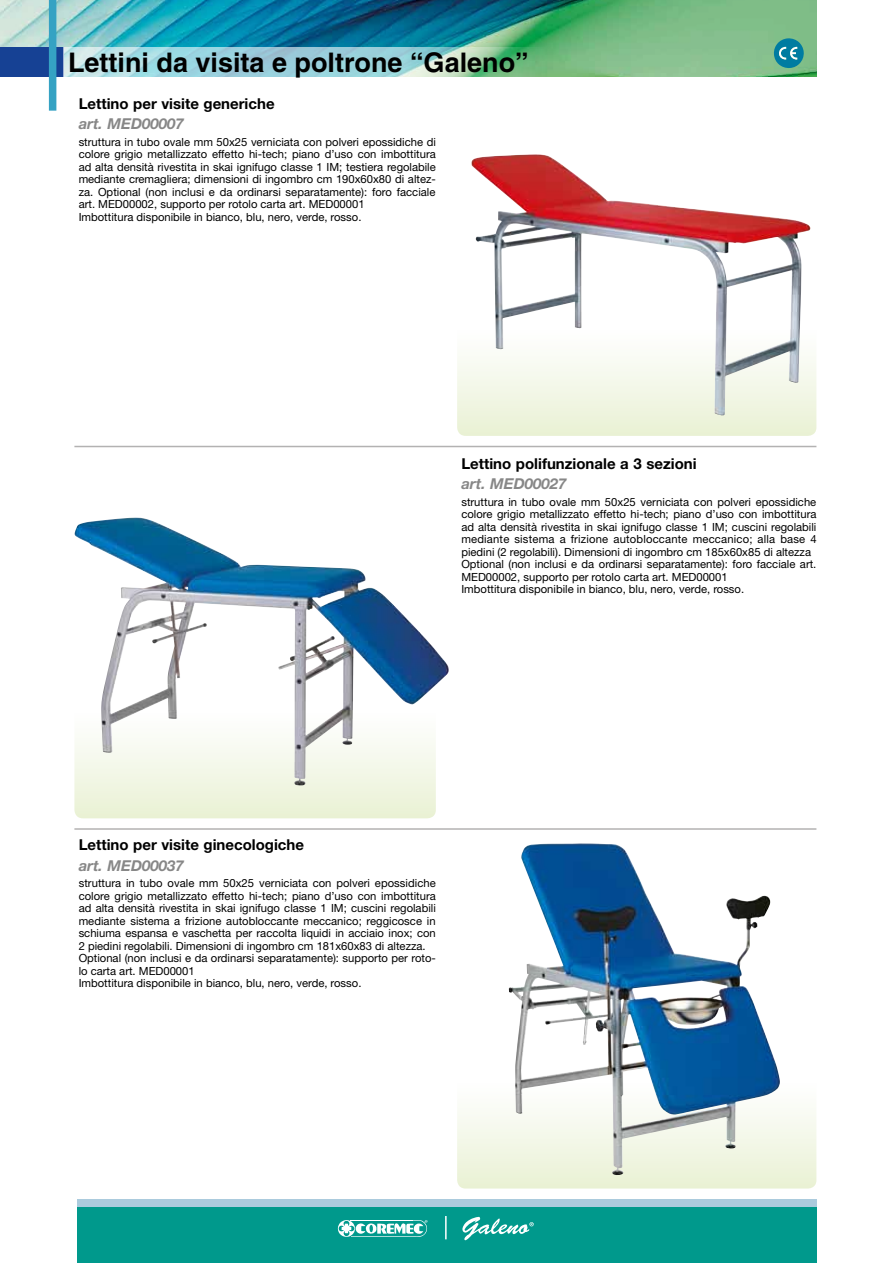
<style>
.page{position:relative;width:893px;height:1263px;background:#fff}
.page>*{position:absolute;margin:0;border:0;box-sizing:border-box;transform-origin:0 0}
.t1{font:700 27px "Helvetica";color:#000}
.t2{font:700 15px "Helvetica Neue LT Std";color:#000}
.t3{font:italic 700 15px "Helvetica Neue LT Std";color:#878787}
.t4{font:11.25px/12.5px "Helvetica Neue LT Std";color:#000}
</style>
<div class="page">
<img style="left:0;top:0;width:816px;height:77px">
<div style="left:0;top:47px;width:64px;height:29px;background:#164194"></div>
<div style="left:77px;top:1206px;width:739px;height:57px;background:#00998c"></div>
<div style="left:77px;top:1199px;width:739px;height:7px;background:#abcbdd"></div>
<svg style="left:462px;top:1217px;width:72px;height:23px"></svg>
<svg style="left:337px;top:1220px;width:91px;height:17px"></svg>
<hr style="left:351px;top:1220px;width:62px;height:1px;background:#fff">
<hr style="left:445px;top:1216px;width:2px;height:23px;background:#fff">
<div style="left:49px;top:0;width:7px;height:111px;background:#35a2c3"></div>
<svg style="left:774px;top:38px;width:30px;height:30px"></svg>
<svg style="left:64px;top:47px;width:510px;height:29px;background:#9ad0c9"></svg>
<svg style="left:457px;top:1110px;width:359px;height:78px;background:#eff4df"></svg>
<svg style="left:74px;top:740px;width:362px;height:78px;background:#edf3dc"></svg>
<hr style="left:74px;top:828px;width:742px;height:2px;background:#b3b2b2">
<svg style="left:457px;top:357px;width:359px;height:79px;background:#ecf3da"></svg>
<hr style="left:74px;top:446px;width:742px;height:1px;background:#b3b2b2">
<img style="left:471px;top:154px;width:339px;height:261px">
<img style="left:75px;top:519px;width:336px;height:266px">
<img style="left:509px;top:843px;width:271px;height:332px">
<h1 class="t1" style="left:68px;top:46px;width:462px">Lettini da visita e poltrone “Galeno”</h1>
<h2 class="t2" style="left:79px;top:94px;width:197px">Lettino per visite generiche</h2>
<h2 class="t3" style="left:79px;top:115px;width:107px">art. MED00007</h2>
<p class="t4" style="left:79px;top:136px;width:359px">struttura in tubo ovale mm 50x25 verniciata con polveri epossidiche di colore grigio metallizzato effetto hi-tech; piano d’uso con imbottitura ad alta densità rivestita in skai ignifugo classe 1 IM; testiera regolabile mediante cremagliera; dimensioni di ingombro cm 190x60x80 di altez&shy;za. Optional (non inclusi e da ordinarsi separatamente): foro facciale art. MED00002, supporto per rotolo carta art. MED00001<br>Imbottitura disponibile in bianco, blu, nero, verde, rosso.</p>
<h2 class="t2" style="left:461px;top:454px;width:237px">Lettino polifunzionale a 3 sezioni</h2>
<h2 class="t3" style="left:461px;top:475px;width:107px">art. MED00027</h2>
<p class="t4" style="left:461px;top:496px;width:357px">struttura in tubo ovale mm 50x25 verniciata con polveri epossidiche colore grigio metallizzato effetto hi-tech; piano d’uso con imbottitura ad alta densità rivestita in skai ignifugo classe 1 IM; cuscini regolabili mediante sistema a frizione autobloccante meccanico; alla base 4 piedini (2 regolabili). Dimensioni di ingombro cm 185x60x85 di altezza Optional (non inclusi e da ordinarsi separatamente): foro facciale art.<br>MED00002, supporto per rotolo carta art. MED00001<br>Imbottitura disponibile in bianco, blu, nero, verde, rosso.</p>
<h2 class="t2" style="left:79px;top:835px;width:227px">Lettino per visite ginecologiche</h2>
<h2 class="t3" style="left:79px;top:856px;width:107px">art. MED00037</h2>
<p class="t4" style="left:79px;top:877px;width:359px">struttura in tubo ovale mm 50x25 verniciata con polveri epossidiche colore grigio metallizzato effetto hi-tech; piano d’uso con imbottitura ad alta densità rivestita in skai ignifugo classe 1 IM; cuscini regolabili mediante sistema a frizione autobloccante meccanico; reggicosce in schiuma espansa e vaschetta per raccolta liquidi in acciaio inox; con 2 piedini regolabili. Dimensioni di ingombro cm 181x60x83 di altezza.<br>Optional (non inclusi e da ordinarsi separatamente): supporto per roto&shy;lo carta art. MED00001<br>Imbottitura disponibile in bianco, blu, nero, verde, rosso.</p>
</div>
